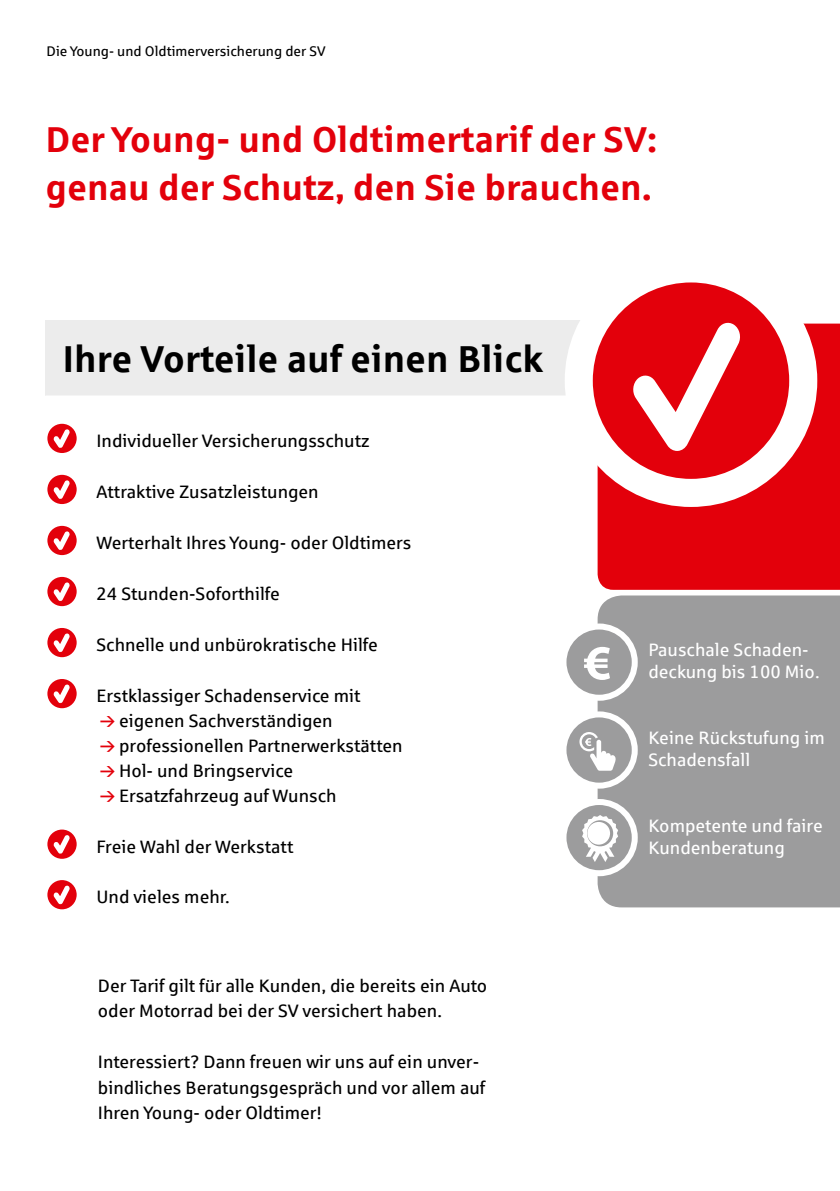
<style>
.page{position:relative;width:840px;height:1191px;background:#fff}
.page>*{position:absolute;margin:0;border:0;box-sizing:border-box;transform-origin:0 0}
.t1{font:700 37.6px "Sparkasse Rg";color:#000}
.t2{font:700 36px/48px "Sparkasse Rg";color:#e3000b}
.t3{font:18px/25px "Sparkasse Rg";color:#000}
.t4{font:18px/22px "Sparkasse Rg";color:#fff}
.t5{font:14px "Sparkasse Rg";color:#000}
</style>
<div class="page">
<div style="left:597px;top:323px;width:242px;height:267px;background:#e3000b"></div>
<div style="left:45px;top:320px;width:536px;height:76px;background:#ececec"></div>
<hr style="left:45px;top:395px;width:536px;height:2px;background:#fff">
<svg style="left:565px;top:282px;width:251px;height:225px;fill:#e3000b"></svg>
<svg style="left:46px;top:423px;width:32px;height:31px"></svg>
<div style="left:45px;top:422px;width:34px;height:33px;border:2px solid #fff;border-radius:50%"></div>
<svg style="left:52px;top:428px;width:19px;height:21px"></svg>
<svg style="left:46px;top:474px;width:32px;height:31px"></svg>
<div style="left:45px;top:473px;width:34px;height:33px;border:2px solid #fff;border-radius:50%"></div>
<svg style="left:52px;top:479px;width:19px;height:21px"></svg>
<svg style="left:46px;top:525px;width:32px;height:31px"></svg>
<div style="left:45px;top:524px;width:34px;height:33px;border:2px solid #fff;border-radius:50%"></div>
<svg style="left:52px;top:530px;width:19px;height:21px"></svg>
<svg style="left:46px;top:576px;width:32px;height:31px"></svg>
<div style="left:45px;top:575px;width:34px;height:33px;border:2px solid #fff;border-radius:50%"></div>
<svg style="left:52px;top:581px;width:19px;height:21px"></svg>
<svg style="left:46px;top:627px;width:32px;height:31px"></svg>
<div style="left:45px;top:626px;width:34px;height:33px;border:2px solid #fff;border-radius:50%"></div>
<svg style="left:52px;top:632px;width:19px;height:21px"></svg>
<svg style="left:46px;top:678px;width:32px;height:31px"></svg>
<div style="left:45px;top:677px;width:34px;height:33px;border:2px solid #fff;border-radius:50%"></div>
<svg style="left:52px;top:683px;width:19px;height:21px"></svg>
<svg style="left:46px;top:828px;width:32px;height:31px"></svg>
<div style="left:45px;top:827px;width:34px;height:33px;border:2px solid #fff;border-radius:50%"></div>
<svg style="left:52px;top:833px;width:19px;height:22px"></svg>
<svg style="left:46px;top:879px;width:32px;height:31px"></svg>
<div style="left:45px;top:878px;width:34px;height:33px;border:2px solid #fff;border-radius:50%"></div>
<svg style="left:52px;top:884px;width:19px;height:21px"></svg>
<div style="left:597px;top:595px;width:242px;height:312px;background:#9c9c9d"></div>
<div style="left:563px;top:626px;width:71px;height:71px;background:#9c9c9d;border-radius:50%"></div>
<div style="left:560px;top:623px;width:77px;height:77px;border:6px solid #fff;border-radius:50%"></div>
<svg style="left:563px;top:714px;width:71px;height:71px;fill:#9c9c9d"></svg>
<div style="left:560px;top:711px;width:77px;height:77px;border:6px solid #fff;border-radius:50%"></div>
<svg style="left:563px;top:802px;width:71px;height:71px;fill:#9c9c9d"></svg>
<div style="left:560px;top:799px;width:77px;height:77px;border:6px solid #fff;border-radius:50%"></div>
<svg style="left:584px;top:647px;width:25px;height:33px"></svg>
<svg style="left:581px;top:815px;width:36px;height:47px"></svg>
<div style="left:587px;top:822px;width:22px;height:22px;background:#fff;border-radius:50%"></div>
<svg style="left:579px;top:732px;width:36px;height:38px"></svg>
<p class="t5" style="left:46px;top:42px;width:280px">Die Young- und Oldtimerversicherung der SV</p>
<h2 class="t2" style="left:45px;top:114px;width:613px">Der Young- und Oldtimertarif der SV: genau der Schutz, den Sie brauchen.</h2>
<h1 class="t1" style="left:62px;top:335px;width:482px">Ihre Vorteile auf einen Blick</h1>
<p class="t3" style="left:96px;top:428px;width:274px">Individueller Versicherungsschutz</p>
<p class="t3" style="left:96px;top:479px;width:224px">Attraktive Zusatzleistungen</p>
<p class="t3" style="left:96px;top:530px;width:316px">Werterhalt Ihres Young- oder Oldtimers</p>
<p class="t3" style="left:96px;top:581px;width:185px">24 Stunden-Soforthilfe</p>
<p class="t3" style="left:96px;top:632px;width:283px">Schnelle und unbürokratische Hilfe</p>
<p class="t3" style="left:119px;top:683px;width:285px;text-indent:-23px">Erstklassiger Schadenservice mit eigenen Sachverständigen professionellen Partnerwerkstätten<br>Hol- und Bringservice<br>Ersatzfahrzeug auf Wunsch</p>
<p class="t3" style="left:96px;top:833px;width:198px">Freie Wahl der Werkstatt</p>
<p class="t3" style="left:96px;top:884px;width:135px">Und vieles mehr.</p>
<p class="t3" style="left:98px;top:972px;width:391px;line-height:25.6px">Der Tarif gilt für alle Kunden, die bereits ein Auto oder Motorrad bei der SV versichert haben.</p>
<p class="t3" style="left:98px;top:1048px;width:389px;line-height:25.6px">Interessiert? Dann freuen wir uns auf ein unver&shy;bindliches Beratungsgespräch und vor allem auf<br>Ihren Young- oder Oldtimer!</p>
<p class="t4" style="left:648px;top:638px;width:172px">Pauschale Schaden&shy;deckung bis 100 Mio.</p>
<p class="t4" style="left:648px;top:726px;width:178px">Keine Rückstufung im<br>Schadensfall</p>
<p class="t4" style="left:648px;top:814px;width:176px">Kompetente und faire<br>Kundenberatung</p>
</div>
